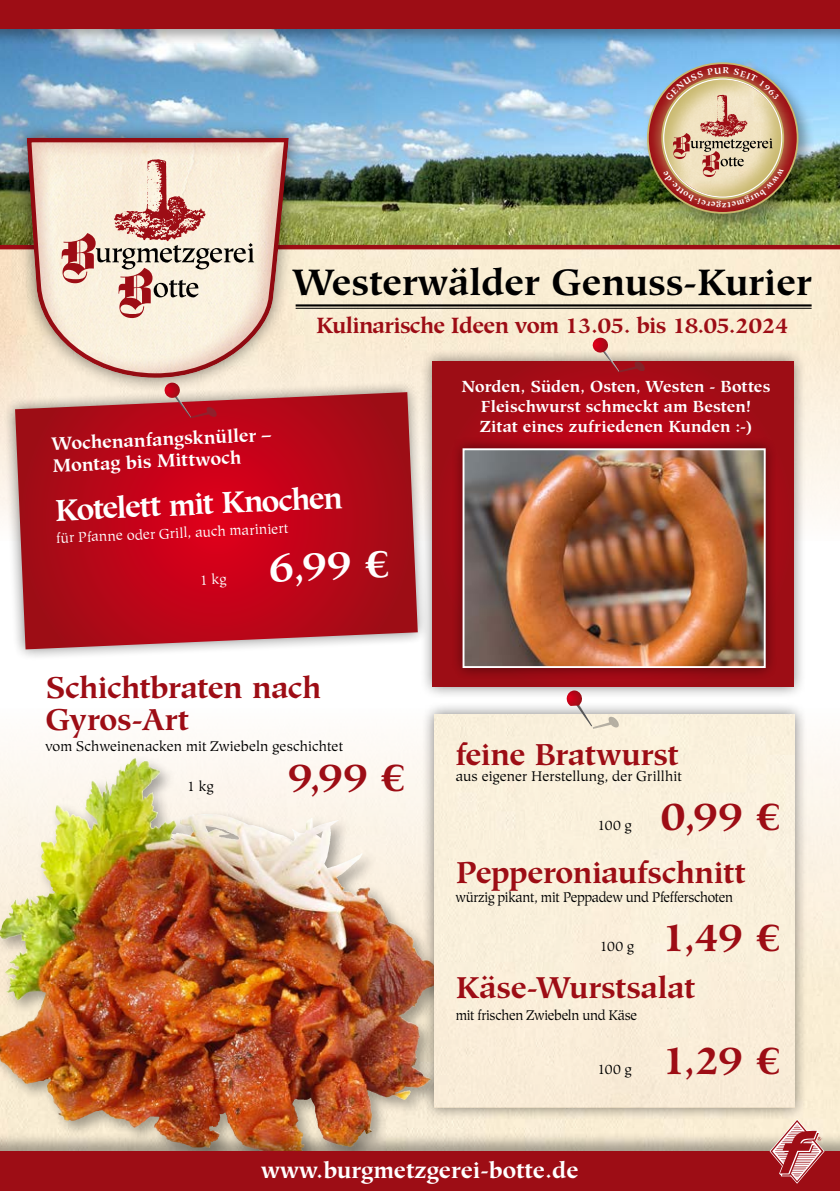
<style>
.page{position:relative;width:840px;height:1191px;background:#fff}
.page>*{position:absolute;margin:0;border:0;box-sizing:border-box;transform-origin:0 0}
.t1{font:700 40px "Hiroshige Std";letter-spacing:-.025em;color:#9d0d15}
.t2{font:700 40px "Hiroshige Std";color:#fff}
.t3{font:700 36.6px "Hiroshige Std";color:#000}
.t4{font:700 30px/32px "Hiroshige Std";letter-spacing:-.015em;color:#9d0d15}
.t5{font:700 30px "Hiroshige Std";color:#fff}
.t6{font:700 22.6px "Hiroshige Std";color:#fff}
.t7{font:700 22px "Hiroshige Std";letter-spacing:-.03em;color:#9d0d15}
.t8{font:700 18px/21.4px "Hiroshige Std";color:#fff}
.t9{font:700 16px/20px "Hiroshige Std";color:#fff;text-align:center}
.t10{font:14px "Hiroshige Std";letter-spacing:-.005em;color:#000}
.t11{font:14px "Hiroshige Std";letter-spacing:-.005em;color:#000;scale:.96 1}
.t12{font:14px "Hiroshige Std";color:#fff}
</style>
<div class="page">
<img style="left:0;top:249px;width:839px;height:269px">
<img style="left:0;top:45px;width:839px;height:204px">
<div style="left:0;top:753px;width:456px;height:417px;background:#000;opacity:.35"></div>
<img style="left:83px;top:758px;width:52px;height:72px">
<hr style="left:295px;top:304px;width:516px;height:2px;background:#000">
<hr style="left:295px;top:308px;width:516px;height:1px;background:#000">
<svg style="left:1px;top:378px;width:418px;height:279px"></svg>
<svg style="left:15px;top:392px;width:402px;height:257px;background:#ba1726"></svg>
<svg style="left:164px;top:393px;width:53px;height:25px"></svg>
<div style="left:421px;top:701px;width:386px;height:419px;background:#000;opacity:.5"></div>
<div style="left:434px;top:714px;width:360px;height:393px;background:#faefdb"></div>
<svg style="left:566px;top:699px;width:52px;height:30px"></svg>
<div style="left:0;top:0;width:839px;height:45px;background:#000;opacity:.35"></div>
<div style="left:0;top:0;width:839px;height:28px;background:#9d0d15"></div>
<div style="left:12px;top:122px;width:292px;height:271px;background:#000;opacity:.5"></div>
<div style="left:25px;top:135px;width:264px;height:244px;background:#9d0d15;opacity:.2"></div>
<svg style="left:62px;top:159px;width:192px;height:159px;background:#e3cabb"></svg>
<div style="left:642px;top:58px;width:174px;height:174px;background:#000;opacity:.35"></div>
<img style="left:646px;top:62px;width:151px;height:152px">
<svg style="left:660px;top:77px;width:124px;height:124px"></svg>
<div style="left:0;top:1131px;width:839px;height:60px;background:#000;opacity:.35"></div>
<div style="left:0;top:1151px;width:839px;height:40px;background:#9d0d15"></div>
<svg style="left:768px;top:1117px;width:57px;height:67px"></svg>
<div style="left:419px;top:348px;width:387px;height:351px;background:#000;opacity:.5"></div>
<svg style="left:432px;top:361px;width:360px;height:325px;background:#a40b16"></svg>
<svg style="left:591px;top:338px;width:53px;height:34px;background:#cd867f"></svg>
<div style="left:450px;top:436px;width:327px;height:243px;background:#000;opacity:.5"></div>
<img style="left:465px;top:451px;width:297px;height:214px">
<div style="left:462px;top:448px;width:303px;height:220px;border:2px solid #fff"></div>
<svg style="left:202px;top:573px;width:24px;height:14px"></svg>
<svg style="left:662px;top:67px;width:121px;height:141px;background:#c59d80"></svg>
<h2 class="t3" style="left:293px;top:260px;width:519px">Westerwälder Genuss-Kurier</h2>
<h3 class="t7" style="left:316px;top:312px;width:474px">Kulinarische Ideen vom 13.05. bis 18.05.2024</h3>
<p class="t8" style="left:51px;top:434px;width:220px;rotate:-3deg">Wochenanfangsknüller –<br>Montag bis Mittwoch</p>
<h3 class="t5" style="left:54px;top:491px;width:289px;rotate:-2deg">Kotelett mit Knochen</h3>
<p class="t12" style="left:56px;top:529px;width:234px;rotate:-2deg">für Pfanne oder Grill, auch mariniert</p>
<h1 class="t2" style="left:267px;top:544px;width:122px;rotate:-3deg">6,99 €</h1>
<h3 class="t4" style="left:45px;top:671px;width:277px">Schichtbraten nach<br>Gyros-Art</h3>
<p class="t10" style="left:45px;top:738px;width:299px">vom Schweinenacken mit Zwiebeln geschichtet</p>
<p class="t10" style="left:187px;top:778px;width:28px">1 kg</p>
<h1 class="t1" style="left:287px;top:752px;width:120px">9,99 €</h1>
<p class="t9" style="left:461px;top:376px;width:310px">Norden, Süden, Osten, Westen - Bottes<br>Fleischwurst schmeckt am Besten!<br>Zitat eines zufriedenen Kunden :-)</p>
<h3 class="t4" style="left:455px;top:738px;width:224px">feine Bratwurst</h3>
<p class="t10" style="left:455px;top:768px;width:227px">aus eigener Herstellung, der Grillhit</p>
<p class="t10" style="left:597px;top:817px;width:36px">100 g</p>
<h1 class="t1" style="left:660px;top:792px;width:122px">0,99 €</h1>
<h3 class="t4" style="left:455px;top:856px;width:291px">Pepperoniaufschnitt</h3>
<p class="t11" style="left:455px;top:888px;width:290px">würzig pikant, mit Peppadew und Pfefferschoten</p>
<p class="t10" style="left:599px;top:937px;width:36px">100 g</p>
<h1 class="t1" style="left:661px;top:912px;width:121px">1,49 €</h1>
<h3 class="t4" style="left:455px;top:971px;width:241px">Käse-Wurstsalat</h3>
<p class="t11" style="left:455px;top:1006px;width:190px">mit frischen Zwiebeln und Käse</p>
<p class="t10" style="left:597px;top:1060px;width:36px">100 g</p>
<h1 class="t1" style="left:661px;top:1035px;width:121px">1,29 €</h1>
<h3 class="t6" style="left:261px;top:1156px;width:319px">www.burgmetzgerei-botte.de</h3>
</div>
